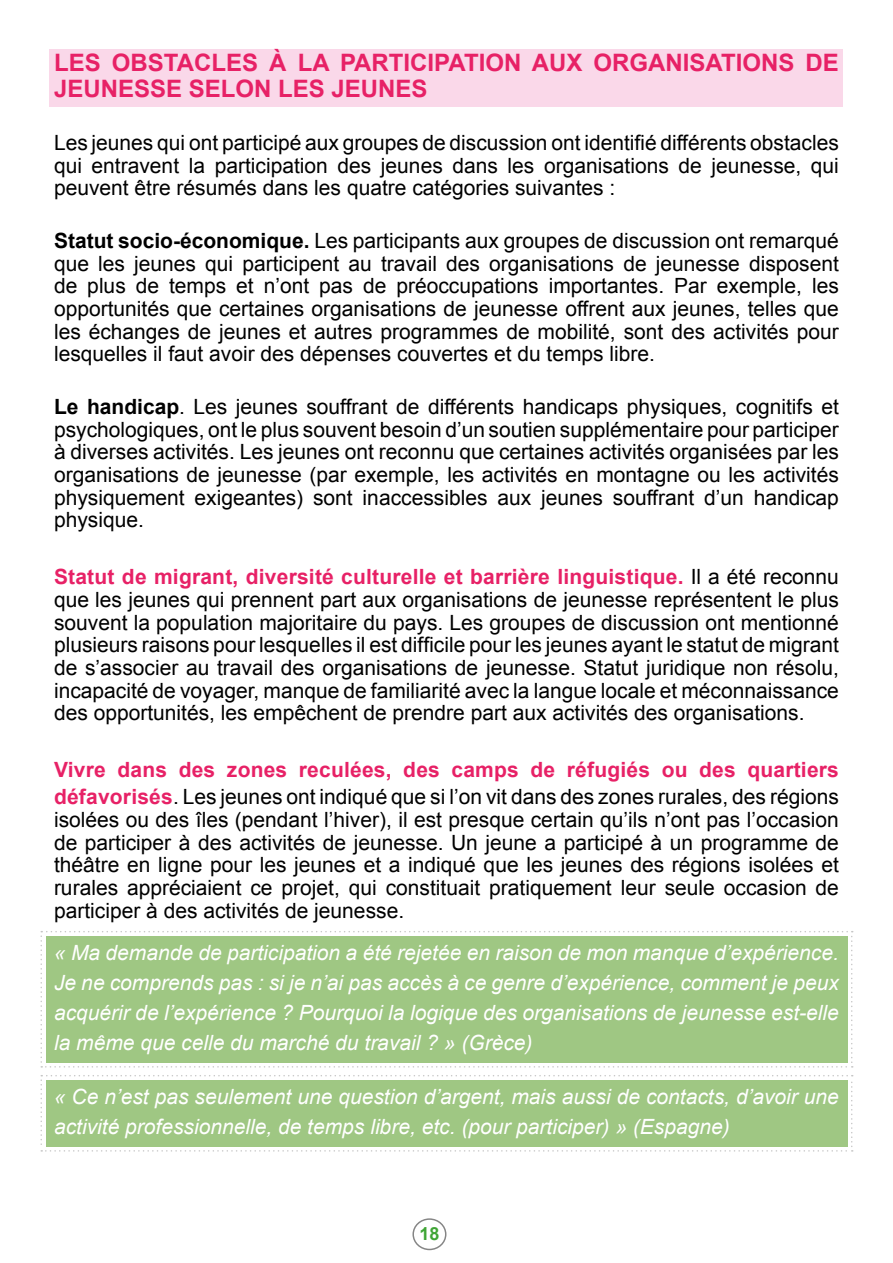
<style>
.page{position:relative;width:893px;height:1263px;background:#fff}
.page>*{position:absolute;margin:0;border:0;box-sizing:border-box;transform-origin:0 0}
.t1{font:700 24px/26px "Arial";color:#e72166}
.t2{font:21px/22.6px "Arial";color:#000;text-align:justify}
.t3{font:italic 21px/30px "Arial";color:#fff;text-align:justify}
.t4{font:700 21px/27px "Arial";letter-spacing:.01em;color:#e72166}
.t5{font:700 18px "Arial";color:#3fa535}
.s1{font-weight:700}
.s2{font-weight:700;color:#e72166}
.s3{font-weight:400;color:#000}
</style>
<div class="page">
<div style="left:412px;top:1218px;width:34px;height:32px;border:2px solid #000;border-radius:50%"></div>
<div style="left:50px;top:50px;width:793px;height:57px;background:#fad8e9"></div>
<svg style="left:40px;top:931px;width:813px;height:136px;background:#a6cb8c"></svg>
<svg style="left:40px;top:1075px;width:813px;height:76px;background:#aacd92"></svg>
<p class="t1" style="left:54px;top:51px;width:786px">LES OBSTACLES À LA PARTICIPATION AUX ORGANISATIONS DE<br>JEUNESSE SELON LES JEUNES</p>
<p class="t2" style="left:54px;top:132px;width:786px">Les jeunes qui ont participé aux groupes de discussion ont identifié différents obstacles qui entravent la participation des jeunes dans les organisations de jeunesse, qui peuvent être résumés dans les quatre catégories suivantes :</p>
<p class="t2" style="left:54px;top:230px;width:786px"><span class="s1">Statut socio-économique.</span> Les participants aux groupes de discussion ont remarqué que les jeunes qui participent au travail des organisations de jeunesse disposent de plus de temps et n’ont pas de préoccupations importantes. Par exemple, les opportunités que certaines organisations de jeunesse offrent aux jeunes, telles que les échanges de jeunes et autres programmes de mobilité, sont des activités pour lesquelles il faut avoir des dépenses couvertes et du temps libre.</p>
<p class="t2" style="left:54px;top:396px;width:786px"><span class="s1">Le handicap</span>. Les jeunes souffrant de différents handicaps physiques, cognitifs et psychologiques, ont le plus souvent besoin d’un soutien supplémentaire pour participer à diverses activités. Les jeunes ont reconnu que certaines activités organisées par les organisations de jeunesse (par exemple, les activités en montagne ou les activités physiquement exigeantes) sont inaccessibles aux jeunes souffrant d’un handicap physique.</p>
<p class="t2" style="left:54px;top:566px;width:786px"><span class="s2">Statut de migrant, diversité culturelle et barrière linguistique.</span> Il a été reconnu que les jeunes qui prennent part aux organisations de jeunesse représentent le plus souvent la population majoritaire du pays. Les groupes de discussion ont mentionné plusieurs raisons pour lesquelles il est difficile pour les jeunes ayant le statut de migrant de s’associer au travail des organisations de jeunesse. Statut juridique non résolu, incapacité de voyager, manque de familiarité avec la langue locale et méconnaissance des opportunités, les empêchent de prendre part aux activités des organisations.</p>
<p class="t4" style="left:54px;top:757px;width:786px">Vivre dans des zones reculées, des camps de réfugiés ou des quartiers défavorisés<span class="s3">. Les jeunes ont indiqué que si l’on vit dans des zones rurales, des régions</span></p>
<p class="t2" style="left:54px;top:808px;width:786px">isolées ou des îles (pendant l’hiver), il est presque certain qu’ils n’ont pas l’occasion de participer à des activités de jeunesse. Un jeune a participé à un programme de théâtre en ligne pour les jeunes et a indiqué que les jeunes des régions isolées et rurales appréciaient ce projet, qui constituait pratiquement leur seule occasion de participer à des activités de jeunesse.</p>
<p class="t3" style="left:54px;top:937px;width:786px">« Ma demande de participation a été rejetée en raison de mon manque d’expérience.<br>Je ne comprends pas : si je n’ai pas accès à ce genre d’expérience, comment je peux acquérir de l’expérience ? Pourquoi la logique des organisations de jeunesse est-elle la même que celle du marché du travail ? » (Grèce)</p>
<p class="t3" style="left:54px;top:1081px;width:786px">« Ce n’est pas seulement une question d’argent, mais aussi de contacts, d’avoir une activité professionnelle, de temps libre, etc. (pour participer) » (Espagne)</p>
<p class="t5" style="left:419px;top:1222px;width:22px">18</p>
</div>
